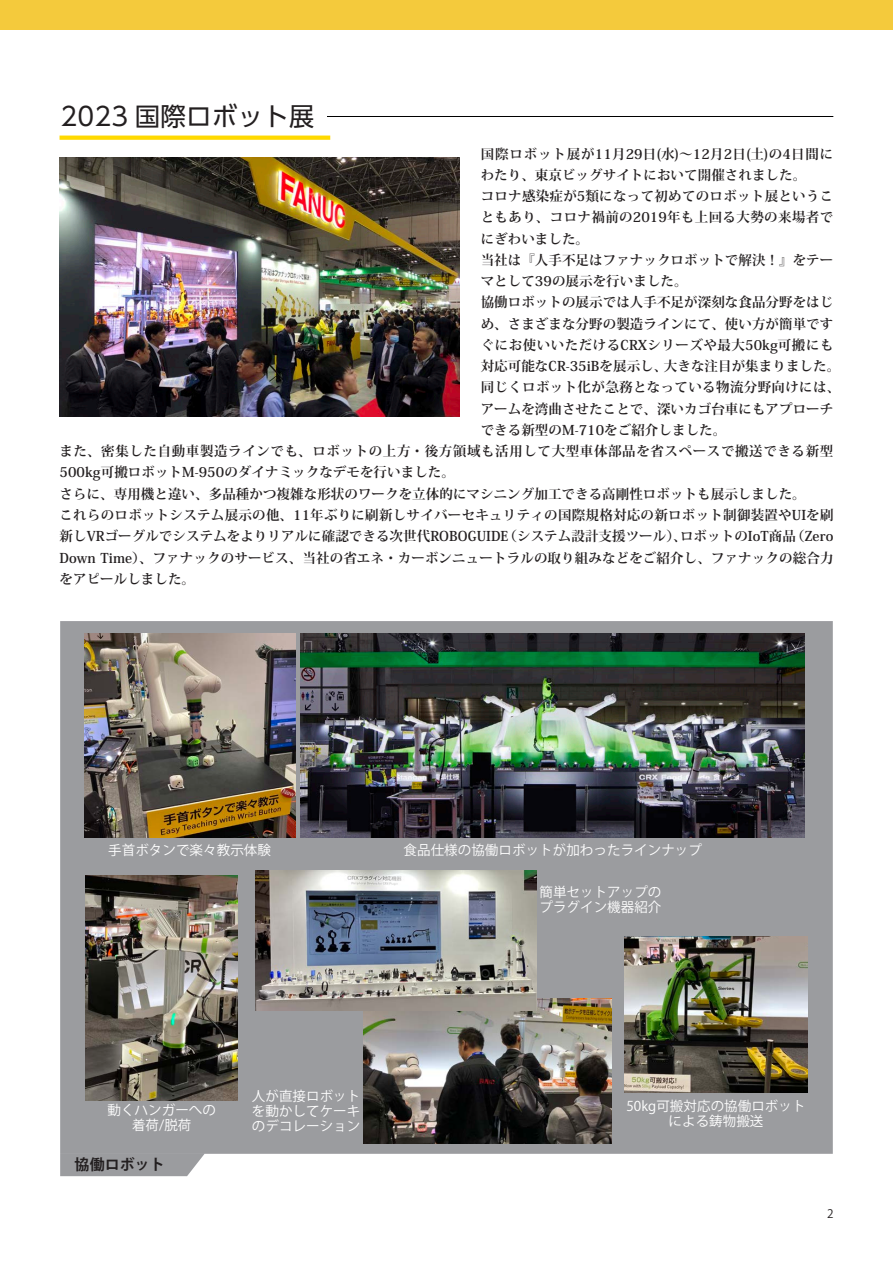
<style>
.page{position:relative;width:893px;height:1263px;background:#fff}
.page>*{position:absolute;margin:0;border:0;box-sizing:border-box;transform-origin:0 0}
.t1{font:25.5px "UD Shin Go Pr 6 N";letter-spacing:.005em;color:#231f20}
.t2{font:700 15px "Koz Go Pr 6 N";letter-spacing:.005em;color:#231f20}
.t3{font:700 13.5px "Koz Min Pr 6 N";letter-spacing:.005em;color:#231f20}
.t4{font:13.5px/14.9px "Koz Go Pr 6 N";letter-spacing:.005em;color:#fff;text-align:center}
.t5{font:700 13.5px "Koz Min Pr 6 N";letter-spacing:.045em;color:#231f20}
.t6{font:700 13.5px "Koz Min Pr 6 N";letter-spacing:.04em;color:#231f20}
.t7{font:700 13.5px "Koz Min Pr 6 N";letter-spacing:.03em;color:#231f20}
.t8{font:700 13.5px "Koz Min Pr 6 N";letter-spacing:.025em;color:#231f20}
.t9{font:11.7px "Koz Go Pr 6 N";color:#231f20}
</style>
<div class="page">
<div style="left:0;top:0;width:893px;height:30px;background:#f4ca3c"></div>
<hr style="left:60px;top:116px;width:773px;height:1px;background:#000">
<div style="left:60px;top:110px;width:267px;height:12px;background:#fff"></div>
<svg style="left:60px;top:136px;width:270px;height:4px"></svg>
<img style="left:60px;top:157px;width:399px;height:260px">
<svg style="left:60px;top:621px;width:773px;height:555px;background:#a4a4a7"></svg>
<img style="left:363px;top:998px;width:249px;height:146px">
<img style="left:301px;top:634px;width:504px;height:204px">
<img style="left:255px;top:870px;width:281px;height:140px">
<img style="left:84px;top:634px;width:211px;height:204px">
<img style="left:86px;top:876px;width:152px;height:224px">
<img style="left:624px;top:936px;width:184px;height:157px">
<h1 class="t1" style="left:61px;top:96px;width:255px">2023 国際ロボット展</h1>
<p class="t3" style="left:481px;top:146px;width:354px">国際ロボット展が11月29日(水)～12月2日(土)の4日間に</p>
<p class="t3" style="left:481px;top:167px;width:327px">わたり、東京ビッグサイトにおいて開催されました。</p>
<p class="t3" style="left:481px;top:188px;width:354px">コロナ感染症が5類になって初めてのロボット展というこ</p>
<p class="t7" style="left:481px;top:210px;width:354px">ともあり、コロナ禍前の2019年も上回る大勢の来場者で</p>
<p class="t3" style="left:481px;top:231px;width:110px">にぎわいました。</p>
<p class="t3" style="left:481px;top:252px;width:354px">当社は『人手不足はファナックロボットで解決！』をテー</p>
<p class="t3" style="left:481px;top:274px;width:208px">マとして39の展示を行いました。</p>
<p class="t3" style="left:481px;top:295px;width:354px">協働ロボットの展示では人手不足が深刻な食品分野をはじ</p>
<p class="t3" style="left:481px;top:316px;width:354px">め、さまざまな分野の製造ラインにて、使い方が簡単です</p>
<p class="t6" style="left:481px;top:337px;width:354px">ぐにお使いいただけるCRXシリーズや最大50kg可搬にも</p>
<p class="t3" style="left:481px;top:359px;width:361px">対応可能なCR-35iBを展示し、大きな注目が集まりました。</p>
<p class="t8" style="left:481px;top:380px;width:361px">同じくロボット化が急務となっている物流分野向けには、</p>
<p class="t3" style="left:481px;top:401px;width:354px">アームを湾曲させたことで、深いカゴ台車にもアプローチ</p>
<p class="t3" style="left:481px;top:422px;width:247px">できる新型のM-710をご紹介しました。</p>
<p class="t5" style="left:60px;top:444px;width:775px">また、密集した自動車製造ラインでも、ロボットの上方・後方領域も活用して大型車体部品を省スペースで搬送できる新型</p>
<p class="t3" style="left:60px;top:465px;width:397px">500kg可搬ロボットM-950のダイナミックなデモを行いました。</p>
<p class="t3" style="left:60px;top:486px;width:748px">さらに、専用機と違い、多品種かつ複雑な形状のワークを立体的にマシニング加工できる高剛性ロボットも展示しました。</p>
<p class="t3" style="left:60px;top:507px;width:775px">これらのロボットシステム展示の他、11年ぶりに刷新しサイバーセキュリティの国際規格対応の新ロボット制御装置やUIを刷</p>
<p class="t3" style="left:60px;top:529px;width:775px">新しVRゴーグルでシステムをよりリアルに確認できる次世代ROBOGUIDE（システム設計支援ツール）、ロボットのIoT商品（Zero</p>
<p class="t3" style="left:60px;top:550px;width:775px">Down Time）、ファナックのサービス、当社の省エネ・カーボンニュートラルの取り組みなどをご紹介し、ファナックの総合力</p>
<p class="t3" style="left:60px;top:571px;width:137px">をアピールしました。</p>
<p class="t4" style="left:108px;top:843px;width:164px">手首ボタンで楽々教示体験</p>
<p class="t4" style="left:404px;top:843px;width:300px">食品仕様の協働ロボットが加わったラインナップ</p>
<p class="t4" style="left:539px;top:885px;width:124px;text-align:left">簡単セットアップのプラグイン機器紹介</p>
<p class="t4" style="left:252px;top:1089px;width:110px;text-align:justify">人が直接ロボットを動かしてケーキのデコレーション</p>
<p class="t4" style="left:108px;top:1103px;width:110px">動くハンガーへの着荷/脱荷</p>
<p class="t4" style="left:626px;top:1099px;width:181px">50kg可搬対応の協働ロボットによる鋳物搬送</p>
<p class="t2" style="left:60px;top:1156px;width:107px">　協働ロボット</p>
<p class="t9" style="left:827px;top:1207px;width:8px">2</p>
</div>
